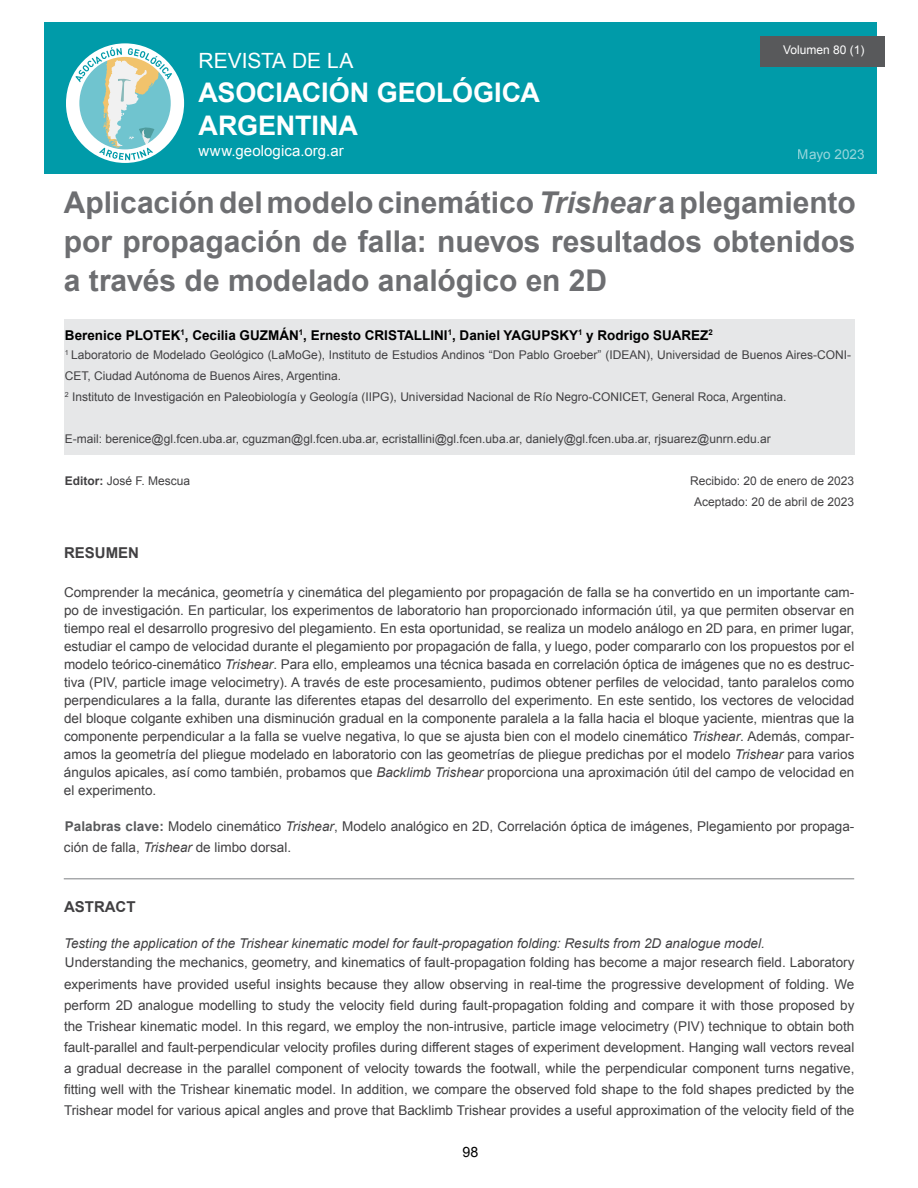
<style>
.page{position:relative;width:918px;height:1188px;background:#fff}
.page>*{position:absolute;margin:0;border:0;box-sizing:border-box;transform-origin:0 0}
.t1{font:700 30px/39px "Arial";color:#6d6e71;text-align:justify}
.t2{font:700 27px/33px "Arial";letter-spacing:-.005em;color:#fff}
.t3{font:21px "Arial";color:#fff}
.t4{font:15px "Arial";letter-spacing:.005em;color:#fff}
.t5{font:700 15px "Arial";color:#414042}
.t6{font:14.25px "Arial";color:#000}
.t7{font:13.5px/18px "Arial";color:#414042;text-align:justify}
.t8{font:italic 13.5px "Arial";color:#414042}
.t9{font:700 13.5px "Arial";color:#000}
.t10{font:13.5px "Arial";color:#fff}
.t11{font:12px/21px "Arial";color:#414042}
.t12{font:12px "Arial";color:#fff}
.s1{font-style:italic}
.s2{font-weight:700}
.s3{font-weight:700;color:#58595b}
</style>
<div class="page">
<div style="left:44px;top:22px;width:833px;height:152px;background:#009ba9"></div>
<svg style="left:66px;top:43px;width:118px;height:120px"></svg>
<div style="left:760px;top:36px;width:125px;height:31px;background:#58595b"></div>
<div style="left:64px;top:319px;width:790px;height:136px;background:#e6e7e8"></div>
<hr style="left:64px;top:878px;width:790px;height:1px;background:#7e8083">
<p class="t12" style="left:783px;top:42px;width:83px">Volumen 80 (1)</p>
<h3 class="t3" style="left:199px;top:47px;width:156px">REVISTA DE LA</h3>
<h2 class="t2" style="left:199px;top:77px;width:343px">ASOCIACIÓN GEOLÓGICA<br>ARGENTINA</h2>
<p class="t4" style="left:199px;top:141px;width:147px">www.geologica.org.ar</p>
<p class="t10" style="left:798px;top:145px;width:68px">Mayo 2023</p>
<h1 class="t1" style="left:64px;top:184px;width:793px">Aplicación del modelo cinemático <span class="s1">Trishear</span> a plegamiento por propagación de falla: nuevos resultados obtenidos a través de modelado analógico en 2D</h1>
<p class="t9" style="left:65px;top:326px;width:649px">Berenice PLOTEK<sup>1</sup>, Cecilia GUZMÁN<sup>1</sup>, Ernesto CRISTALLINI<sup>1</sup>, Daniel YAGUPSKY<sup>1</sup> y Rodrigo SUAREZ<sup>2</sup></p>
<p class="t11" style="left:65px;top:344px;width:788px"><sup>1</sup> Laboratorio de Modelado Geológico (LaMoGe), Instituto de Estudios Andinos “Don Pablo Groeber” (IDEAN), Universidad de Buenos Aires-CONI-<br>CET, Ciudad Autónoma de Buenos Aires, Argentina.<br><sup>2</sup> Instituto de Investigación en Paleobiología y Geología (IIPG), Universidad Nacional de Río Negro-CONICET, General Roca, Argentina.</p>
<p class="t11" style="left:65px;top:428px;width:707px">E-mail: berenice@gl.fcen.uba.ar, cguzman@gl.fcen.uba.ar, ecristallini@gl.fcen.uba.ar, daniely@gl.fcen.uba.ar, rjsuarez@unrn.edu.ar</p>
<p class="t11" style="left:65px;top:470px;width:127px"><span class="s2">Editor:</span> José F. Mescua</p>
<p class="t11" style="left:690px;top:470px;width:166px;text-align:center">Recibido: 20 de enero de 2023<br>Aceptado: 20 de abril de 2023</p>
<p class="t5" style="left:64px;top:543px;width:76px">RESUMEN</p>
<p class="t7" style="left:64px;top:583px;width:792px">Comprender la mecánica, geometría y cinemática del plegamiento por propagación de falla se ha convertido en un importante cam&shy;po de investigación. En particular, los experimentos de laboratorio han proporcionado información útil, ya que permiten observar en tiempo real el desarrollo progresivo del plegamiento. En esta oportunidad, se realiza un modelo análogo en 2D para, en primer lugar, estudiar el campo de velocidad durante el plegamiento por propagación de falla, y luego, poder compararlo con los propuestos por el modelo teórico-cinemático <span class="s1">Trishear</span>. Para ello, empleamos una técnica basada en correlación óptica de imágenes que no es destruc&shy;tiva (PIV, particle image velocimetry). A través de este procesamiento, pudimos obtener perfiles de velocidad, tanto paralelos como perpendiculares a la falla, durante las diferentes etapas del desarrollo del experimento. En este sentido, los vectores de velocidad del bloque colgante exhiben una disminución gradual en la componente paralela a la falla hacia el bloque yaciente, mientras que la componente perpendicular a la falla se vuelve negativa, lo que se ajusta bien con el modelo cinemático <span class="s1">Trishear</span>. Además, compar&shy;amos la geometría del pliegue modelado en laboratorio con las geometrías de pliegue predichas por el modelo <span class="s1">Trishear</span> para varios ángulos apicales, así como también, probamos que <span class="s1">Backlimb Trishear</span> proporciona una aproximación útil del campo de velocidad en el experimento.</p>
<p class="t7" style="left:64px;top:816px;width:792px;line-height:21px"><span class="s3">Palabras clave:</span> Modelo cinemático <span class="s1">Trishear</span>, Modelo analógico en 2D, Correlación óptica de imágenes, Plegamiento por propaga&shy;ción de falla, <span class="s1">Trishear</span> de limbo dorsal.</p>
<p class="t5" style="left:64px;top:897px;width:73px">ASTRACT</p>
<p class="t8" style="left:64px;top:935px;width:702px">Testing the application of the Trishear kinematic model for fault-propagation folding: Results from 2D analogue model.</p>
<p class="t7" style="left:64px;top:952px;width:792px;line-height:21px">Understanding the mechanics, geometry, and kinematics of fault-propagation folding has become a major research field. Laboratory experiments have provided useful insights because they allow observing in real-time the progressive development of folding. We perform 2D analogue modelling to study the velocity field during fault-propagation folding and compare it with those proposed by the Trishear kinematic model. In this regard, we employ the non-intrusive, particle image velocimetry (PIV) technique to obtain both fault-parallel and fault-perpendicular velocity profiles during different stages of experiment development. Hanging wall vectors reveal a gradual decrease in the parallel component of velocity towards the footwall, while the perpendicular component turns negative, fitting well with the Trishear kinematic model. In addition, we compare the observed fold shape to the fold shapes predicted by the Trishear model for various apical angles and prove that Backlimb Trishear provides a useful approximation of the velocity field of the</p>
<p class="t6" style="left:462px;top:1142px;width:17px">98</p>
</div>
